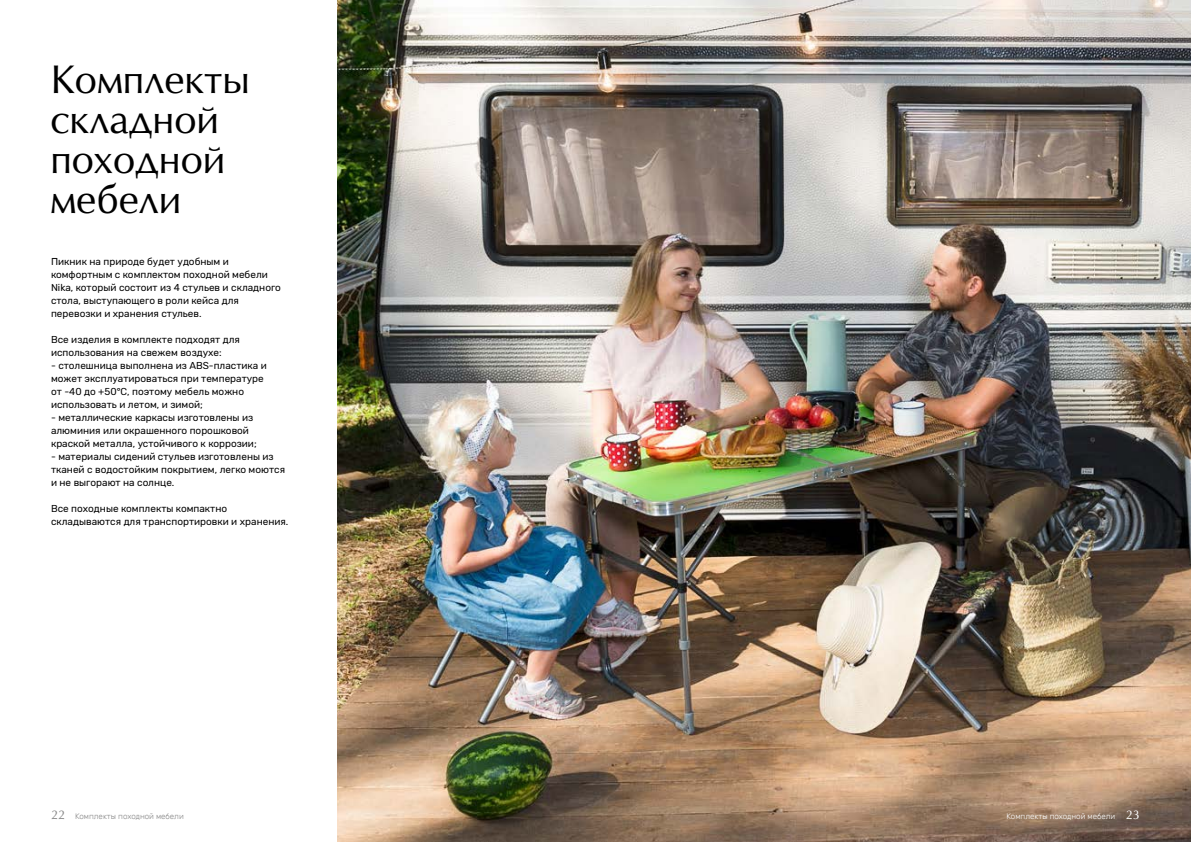
<style>
.page{position:relative;width:1191px;height:842px;background:#fff}
.page>*{position:absolute;margin:0;border:0;box-sizing:border-box;transform-origin:0 0}
.t1{font:38px/40px "Opium New C";color:#000}
.t2{font:10px/13px "Rubik";color:#000}
.t3{font:300 8px "Rubik";color:#878787}
.t4{font:300 8px "Rubik";color:#fff}
.s1{font-family:"Opium New C";font-weight:400;font-size:12px}
</style>
<div class="page">
<img style="left:337px;top:0;width:854px;height:842px">
<h1 class="t1" style="left:50px;top:59px;width:201px">Комплекты складной походной мебели</h1>
<p class="t2" style="left:51px;top:255px;width:231px">Пикник на природе будет удобным и комфортным с комплектом походной мебели Nika, который состоит из 4 стульев и складного стола, выступающего в роли кейса для перевозки и хранения стульев.</p>
<p class="t2" style="left:51px;top:333px;width:190px">Все изделия в комплекте подходят для использования на свежем воздухе:</p>
<p class="t2" style="left:51px;top:359px;width:217px">- столешница выполнена из АBS-пластика и может эксплуатироваться при температуре от -40 до +50°C, поэтому мебель можно использовать и летом, и зимой;</p>
<p class="t2" style="left:51px;top:411px;width:207px">- металлические каркасы изготовлены из алюминия или окрашенного порошковой краской металла, устойчивого к коррозии;</p>
<p class="t2" style="left:51px;top:450px;width:235px">- материалы сидений стульев изготовлены из тканей с водостойким покрытием, легко моются и не выгорают на солнце.</p>
<p class="t2" style="left:51px;top:502px;width:239px">Все походные комплекты компактно складываются для транспортировки и хранения.</p>
<p class="t3" style="left:51px;top:812px;width:134px"><span class="s1">22</span> Комплекты походной мебели</p>
<p class="t4" style="left:1006px;top:812px;width:135px">Комплекты походной мебели <span class="s1">23</span></p>
</div>
